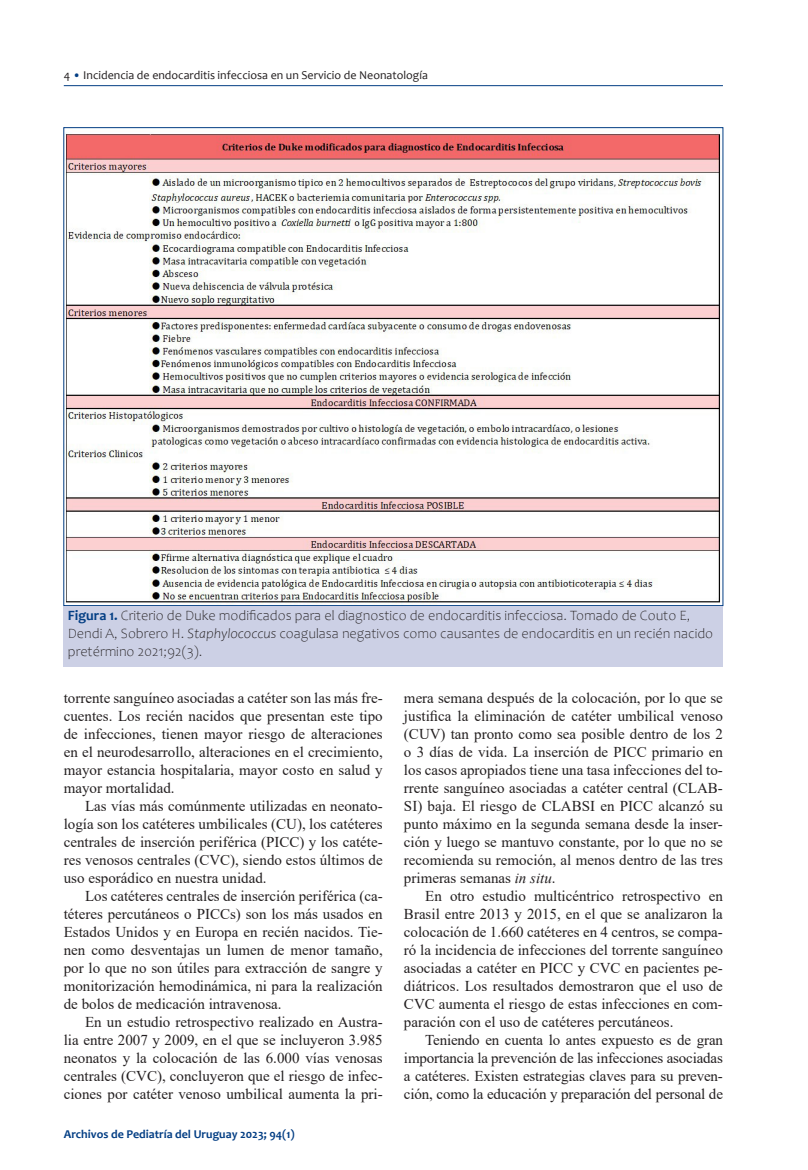
<style>
.page{position:relative;width:808px;height:1170px;background:#fff}
.page>*{position:absolute;margin:0;border:0;box-sizing:border-box;transform-origin:0 0}
.t1{font:15px/18px "Times New Roman";color:#231f20;text-align:justify}
.t2{font:300 14.25px/18px "Candara";color:#231f20}
.t3{font:12px "Candara";color:#231f20}
.t4{font:700 12px "Candara";color:#033e84}
.s1{color:#033e84}
.s2{font-weight:700;color:#033e84}
.s3{font-style:italic}
</style>
<div class="page">
<hr style="left:64px;top:85px;width:659px;height:1px;background:#033e84">
<img style="left:66px;top:132px;width:655px;height:471px">
<div style="left:64px;top:605px;width:659px;height:61px;background:#ccd0e5"></div>
<p class="t3" style="left:64px;top:67px;width:366px">4 <span class="s1">•</span> Incidencia de endocarditis infecciosa en un Servicio de Neonatología</p>
<p class="t2" style="left:68px;top:607px;width:647px"><span class="s2">Figura 1.</span> Criterio de Duke modificados para el diagnostico de endocarditis infecciosa. Tomado de Couto E,<br>Dendi A, Sobrero H. <span class="s3">Staphylococcus</span> coagulasa negativos como causantes de endocarditis en un recién nacido pretérmino 2021;92(3).</p>
<p class="t1" style="left:64px;top:688px;width:320px">torrente sanguíneo asociadas a catéter son las más fre&shy;cuentes. Los recién nacidos que presentan este tipo de infecciones, tienen mayor riesgo de alteraciones en el neurodesarrollo, alteraciones en el crecimiento, mayor estancia hospitalaria, mayor costo en salud y mayor mortalidad.</p>
<p class="t1" style="left:64px;top:796px;width:320px;text-indent:21px">Las vías más comúnmente utilizadas en neonato&shy;logía son los catéteres umbilicales (CU), los catéteres centrales de inserción periférica (PICC) y los catéte&shy;res venosos centrales (CVC), siendo estos últimos de uso esporádico en nuestra unidad.</p>
<p class="t1" style="left:64px;top:886px;width:320px;text-indent:21px">Los catéteres centrales de inserción periférica (ca&shy;téteres percutáneos o PICCs) son los más usados en Estados Unidos y en Europa en recién nacidos. Tie&shy;nen como desventajas un lumen de menor tamaño, por lo que no son útiles para extracción de sangre y monitorización hemodinámica, ni para la realización de bolos de medicación intravenosa.</p>
<p class="t1" style="left:64px;top:1012px;width:320px;text-indent:21px">En un estudio retrospectivo realizado en Austra&shy;lia entre 2007 y 2009, en el que se incluyeron 3.985 neonatos y la colocación de las 6.000 vías venosas centrales (CVC), concluyeron que el riesgo de infec&shy;ciones por catéter venoso umbilical aumenta la pri-</p>
<p class="t4" style="left:64px;top:1126px;width:232px">Archivos de Pediatría del Uruguay 2023; 94(1)</p>
<p class="t1" style="left:404px;top:688px;width:320px">mera semana después de la colocación, por lo que se justifica la eliminación de catéter umbilical venoso (CUV) tan pronto como sea posible dentro de los 2 o 3 días de vida. La inserción de PICC primario en los casos apropiados tiene una tasa infecciones del to&shy;rrente sanguíneo asociadas a catéter central (CLAB-SI) baja. El riesgo de CLABSI en PICC alcanzó su punto máximo en la segunda semana desde la inser&shy;ción y luego se mantuvo constante, por lo que no se recomienda su remoción, al menos dentro de las tres primeras semanas <span class="s3">in situ</span>.</p>
<p class="t1" style="left:404px;top:886px;width:320px;text-indent:21px">En otro estudio multicéntrico retrospectivo en Brasil entre 2013 y 2015, en el que se analizaron la colocación de 1.660 catéteres en 4 centros, se compa&shy;ró la incidencia de infecciones del torrente sanguíneo asociadas a catéter en PICC y CVC en pacientes pe&shy;diátricos. Los resultados demostraron que el uso de CVC aumenta el riesgo de estas infecciones en com&shy;paración con el uso de catéteres percutáneos.</p>
<p class="t1" style="left:404px;top:1030px;width:320px;text-indent:21px">Teniendo en cuenta lo antes expuesto es de gran importancia la prevención de las infecciones asociadas a catéteres. Existen estrategias claves para su preven&shy;ción, como la educación y preparación del personal de</p>
</div>
